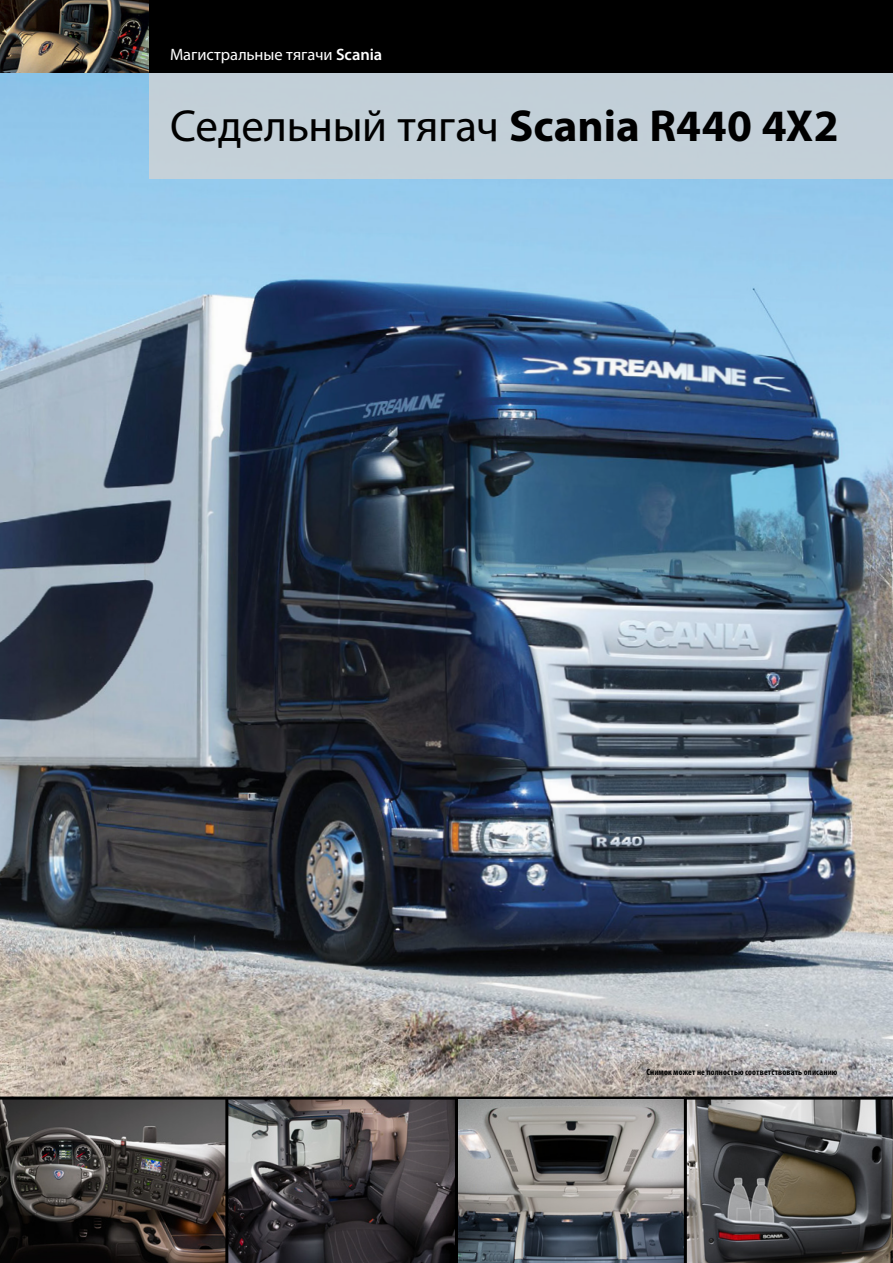
<style>
.page{position:relative;width:893px;height:1263px;background:#fff}
.page>*{position:absolute;margin:0;border:0;box-sizing:border-box;transform-origin:0 0}
.t1{font:45px "Myriad Pro";letter-spacing:-.005em;color:#000}
.t2{font:16.5px "Myriad Pro";letter-spacing:-.005em;color:#fff}
.t3{font:700 condensed 9px "Myriad Pro";letter-spacing:.02em;color:#000}
.s1{font-weight:600}
.s2{font-weight:700}
</style>
<div class="page">
<img style="left:0;top:72px;width:893px;height:1024px">
<div style="left:149px;top:72px;width:744px;height:107px;background:#c3d0d8"></div>
<img style="left:0;top:1099px;width:893px;height:164px">
<hr style="left:0;top:1096px;width:893px;height:3px;background:#000">
<hr style="left:225px;top:1098px;width:3px;height:165px;background:#000">
<hr style="left:455px;top:1098px;width:3px;height:165px;background:#000">
<hr style="left:684px;top:1098px;width:3px;height:165px;background:#000">
<div style="left:0;top:0;width:893px;height:72px;background:#000"></div>
<img style="left:0;top:0;width:149px;height:72px">
<h2 class="t2" style="left:170px;top:44px;width:214px">Магистральные тягачи <span class="s1">Scania</span></h2>
<h1 class="t1" style="left:170px;top:98px;width:670px">Седельный тягач <span class="s2">Scania R440 4X2</span></h1>
<p class="t3" style="left:646px;top:1066px;width:193px">Снимок может не полностью соответствовать описанию</p>
</div>
